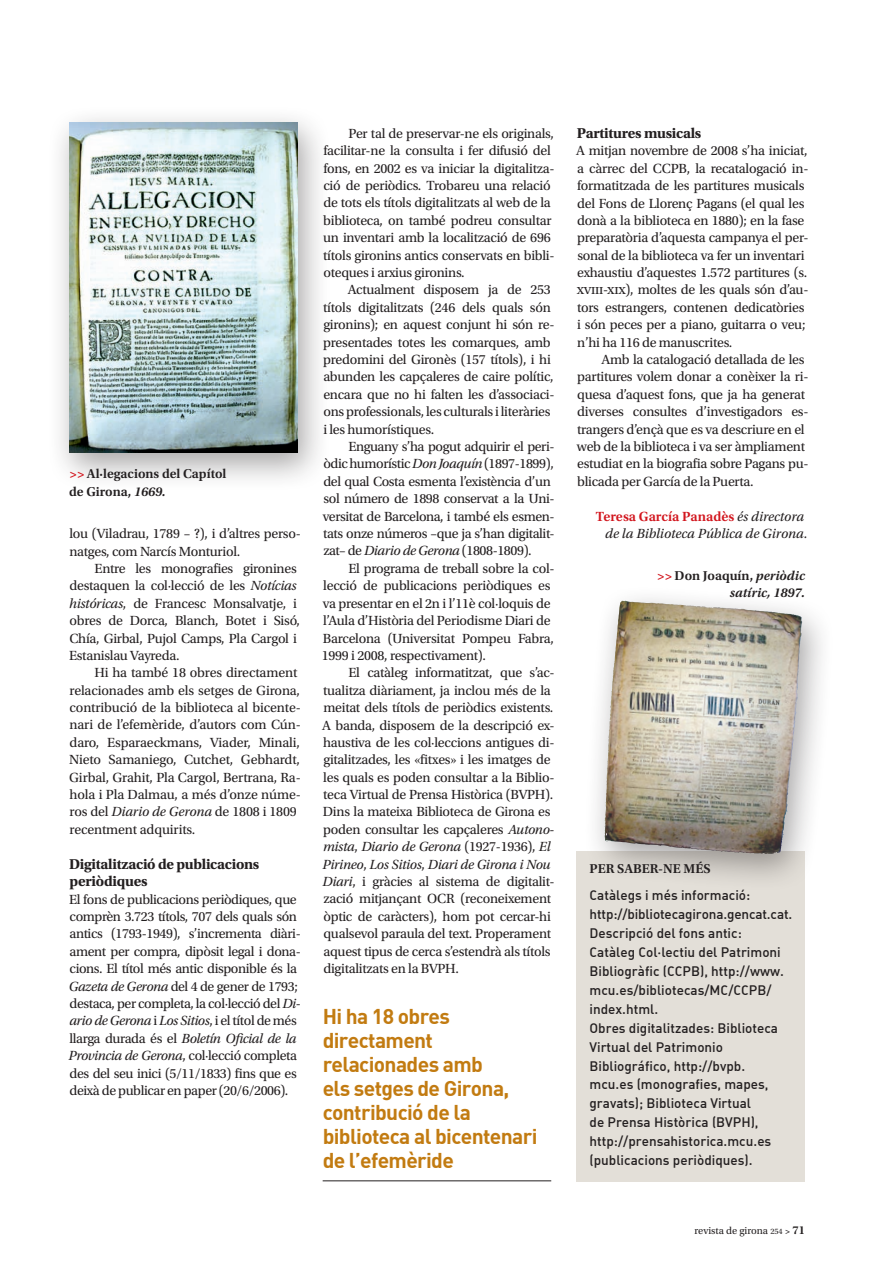
<style>
.page{position:relative;width:888px;height:1277px;background:#fff}
.page>*{position:absolute;margin:0;border:0;box-sizing:border-box;transform-origin:0 0}
.Secccions_Frases_des{font:21px/24px "DIN Bold";letter-spacing:-.03em;color:#c27b11}
.Seccions_intertitol{font:700 15px "Utopia Std";letter-spacing:-.02em;color:#231f20}
.t1{font:13.95px/17.4px "Utopia Std";letter-spacing:-.02em;color:#231f20}
.t2{font:600 13.95px "Utopia Std";color:#d2161e}
.t3{font:italic 13.95px "Utopia Std";color:#231f20}
.Per_saber-ne__més{font:13.5px/18.9px "DIN Medium Alternate";color:#231f20}
.Secccions_Peus{font:600 13.5px/17.4px "Utopia Std";color:#231f20}
.Per_saber-ne__més-2{font:600 13.5px "Utopia Std";color:#231f20}
.Secccions_Peus-2{font:italic 600 13.5px "Utopia Std";color:#231f20}
.t4{font:10.5px "Utopia Std";color:#231f20}
.s1{font-style:italic;color:#d2161e}
.s2{font-style:italic}
.s3{font-weight:400;font-style:italic;color:#231f20}
.s4{font-size:8.25px}
.s5{font-weight:600;font-size:9px}
.s6{font-weight:600;font-size:12px}
</style>
<div class="page">
<div style="left:577px;top:851px;width:228px;height:331px;background:#e3dfd8"></div>
<hr style="left:323px;top:1181px;width:228px;height:1px;background:#231f20">
<div style="left:46px;top:104px;width:284px;height:386px;background:#231f20;opacity:.4"></div>
<img style="left:69px;top:123px;width:228px;height:330px">
<div style="left:581px;top:582px;width:252px;height:308px;background:#231f20;opacity:.4"></div>
<img style="left:606px;top:601px;width:19px;height:183px">
<p class="Secccions_Peus" style="left:69px;top:465px;width:159px"><span class="s1">&gt;&gt;</span> Al·legacions del Capítol de Girona, <span class="s2">1669.</span></p>
<p class="t1" style="left:69px;top:525px;width:233px">lou (Viladrau, 1789 – ?), i d’altres perso&shy;natges, com Narcís Monturiol.</p>
<p class="t1" style="left:69px;top:560px;width:232px;text-indent:26px">Entre les monografies gironines destaquen la col·lecció de les <span class="s2">Notícias históricas</span>, de Francesc Monsalvatje, i obres de Dorca, Blanch, Botet i Sisó, Chía, Girbal, Pujol Camps, Pla Cargol i Estanislau Vayreda.</p>
<p class="t1" style="left:69px;top:664px;width:233px;text-indent:25px">Hi ha també 18 obres directament relacionades amb els setges de Girona, contribució de la biblioteca al bicente&shy;nari de l’efemèride, d’autors com Cún&shy;daro, Esparaeckmans, Viader, Minali, Nieto Samaniego, Cutchet, Gebhardt, Girbal, Grahit, Pla Cargol, Bertrana, Ra&shy;hola i Pla Dalmau, a més d’onze núme&shy;ros del <span class="s2">Diario de Gerona</span> de 1808 i 1809 recentment adquirits.</p>
<p class="Seccions_intertitol" style="left:69px;top:855px;width:192px">Digitalització de publicacions</p>
<p class="Seccions_intertitol" style="left:69px;top:873px;width:80px">periòdiques</p>
<p class="t1" style="left:69px;top:891px;width:234px">El fons de publicacions periòdiques, que comprèn 3.723 títols, 707 dels quals són antics (1793-1949), s’incrementa diàri&shy;ament per compra, dipòsit legal i dona&shy;cions. El títol més antic disponible és la <span class="s2">Gazeta de Gerona</span> del 4 de gener de 1793; destaca, per completa, la col·lecció del <span class="s2">Di&shy;ario de Gerona</span> i <span class="s2">Los Sitios</span>, i el títol de més llarga durada és el <span class="s2">Boletín Oficial de la Provincia de Gerona</span>, col·lecció completa des del seu inici (5/11/1833) fins que es deixà de publicar en paper (20/6/2006).</p>
<p class="t1" style="left:323px;top:125px;width:233px;text-indent:25px">Per tal de preservar-ne els originals, facilitar-ne la consulta i fer difusió del fons, en 2002 es va iniciar la digitalitza&shy;ció de periòdics. Trobareu una relació de tots els títols digitalitzats al web de la biblioteca, on també podreu consultar un inventari amb la localització de 696 títols gironins antics conservats en bibli&shy;oteques i arxius gironins.</p>
<p class="t1" style="left:323px;top:281px;width:233px;text-indent:24px">Actualment disposem ja de 253 títols digitalitzats (246 dels quals són gironins); en aquest conjunt hi són re&shy;presentades totes les comarques, amb predomini del Gironès (157 títols), i hi abunden les capçaleres de caire polític, encara que no hi falten les d’associaci&shy;ons professionals, les culturals i literàries i les humorístiques.</p>
<p class="t1" style="left:323px;top:438px;width:233px;text-indent:26px">Enguany s’ha pogut adquirir el peri&shy;òdic humorístic <span class="s2">Don Joaquín</span> (1897-1899), del qual Costa esmenta l’existència d’un sol número de 1898 conservat a la Uni&shy;versitat de Barcelona, i també els esmen&shy;tats onze números –que ja s’han digitalit&shy;zat– de <span class="s2">Diario de Gerona</span> (1808-1809).</p>
<p class="t1" style="left:322px;top:560px;width:233px;text-indent:27px">El programa de treball sobre la col· lecció de publicacions periòdiques es va presentar en el 2n i l’11è col·loquis de l’Aula d’Història del Periodisme Diari de Barcelona (Universitat Pompeu Fabra, 1999 i 2008, respectivament).</p>
<p class="t1" style="left:322px;top:664px;width:234px;text-indent:26px">El catàleg informatitzat, que s’ac&shy;tualitza diàriament, ja inclou més de la meitat dels títols de periòdics existents.<br>A banda, disposem de la descripció ex&shy;haustiva de les col·leccions antigues di&shy;gitalitzades, les «fitxes» i les imatges de les quals es poden consultar a la Biblio&shy;teca Virtual de Prensa Històrica (BVPH).<br>Dins la mateixa Biblioteca de Girona es poden consultar les capçaleres <span class="s2">Autono&shy;mista</span>, <span class="s2">Diario de Gerona</span> (1927-1936), <span class="s2">El Pirineo</span>, <span class="s2">Los Sitios</span>, <span class="s2">Diari de Girona i Nou Diari</span>, i gràcies al sistema de digitalit&shy;zació mitjançant OCR (reconeixement òptic de caràcters), hom pot cercar-hi qualsevol paraula del text. Properament aquest tipus de cerca s’estendrà als títols digitalitzats en la BVPH.</p>
<p class="Secccions_Frases_des" style="left:323px;top:1003px;width:216px">Hi ha 18 obres directament relacionades amb<br>els setges de Girona, contribució de la biblioteca al bicentenari de l’efemèride</p>
<p class="Seccions_intertitol" style="left:577px;top:124px;width:126px">Partitures musicals</p>
<p class="t1" style="left:576px;top:142px;width:234px">A mitjan novembre de 2008 s’ha iniciat, a càrrec del CCPB, la recatalogació in&shy;formatitzada de les partitures musicals del Fons de Llorenç Pagans (el qual les donà a la biblioteca en 1880); en la fase preparatòria d’aquesta campanya el per&shy;sonal de la biblioteca va fer un inventari exhaustiu d’aquestes 1.572 partitures (s. xviii-xix), moltes de les quals són d’au&shy;tors estrangers, contenen dedicatòries i són peces per a piano, guitarra o veu; n’hi ha 116 de manuscrites.</p>
<p class="t1" style="left:577px;top:351px;width:233px;text-indent:25px">Amb la catalogació detallada de les partitures volem donar a conèixer la ri&shy;quesa d’aquest fons, que ja ha generat diverses consultes d’investigadors es&shy;trangers d’ençà que es va descriure en el web de la biblioteca i va ser àmpliament estudiat en la biografia sobre Pagans pu&shy;blicada per García de la Puerta.</p>
<p class="t2" style="left:596px;top:508px;width:210px">Teresa García Panadès <span class="s3">és directora</span></p>
<p class="t3" style="left:605px;top:526px;width:204px">de la Biblioteca Pública de Girona.</p>
<p class="Secccions_Peus" style="left:657px;top:567px;width:150px"><span class="s1">&gt;&gt;</span> Don Joaquín, <span class="s2">periòdic</span></p>
<p class="Secccions_Peus-2" style="left:729px;top:585px;width:77px">satíric, 1897.</p>
<p class="Per_saber-ne__més-2" style="left:589px;top:861px;width:123px">PER SABER-NE MÉS</p>
<p class="Per_saber-ne__més" style="left:589px;top:886px;width:162px">Catàlegs i més informació:</p>
<p class="Per_saber-ne__més" style="left:589px;top:905px;width:204px">http://bibliotecagirona.gencat.cat.</p>
<p class="Per_saber-ne__més" style="left:589px;top:923px;width:196px">Descripció del fons antic:<br>Catàleg Col·lectiu del Patrimoni<br>Bibliogràfic (CCPB), http://www. mcu.es/bibliotecas/M C/CCPB/ index.html.</p>
<p class="Per_saber-ne__més" style="left:589px;top:1018px;width:190px">Obres digitalitzades: Biblioteca<br>Virtual del Patrimonio<br>Bibliográfico, http://bvpb. mcu.es (monografies, mapes, gravats); Biblioteca Virtual<br>de Prensa Històrica (BVPH), http://prensahistorica.mcu.es (publicacions periòdiques).</p>
<p class="t4" style="left:694px;top:1225px;width:112px">revista de girona <span class="s4">254</span> <span class="s5">&gt;</span> <span class="s6">71</span></p>
</div>
